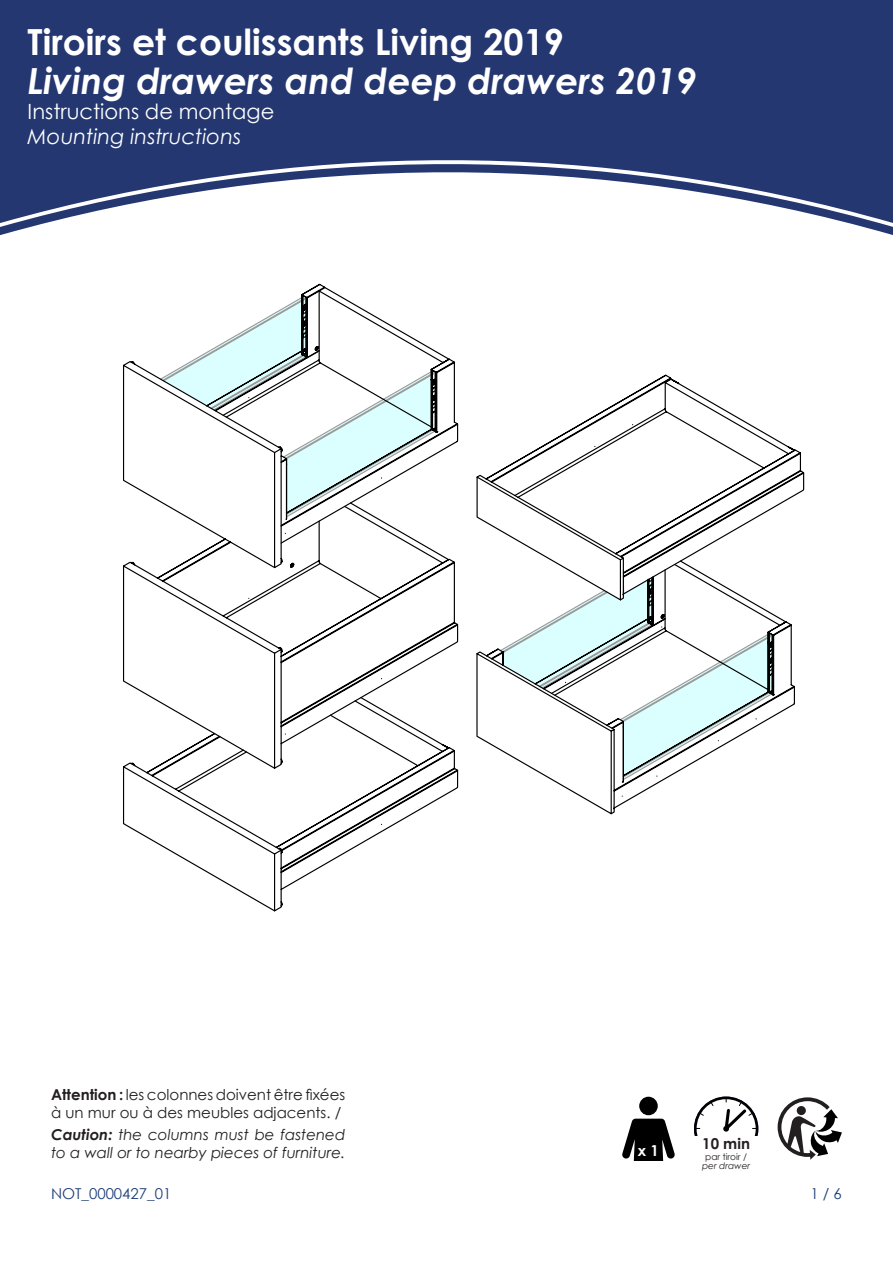
<style>
.page{position:relative;width:893px;height:1263px;background:#fff}
.page>*{position:absolute;margin:0;border:0;box-sizing:border-box;transform-origin:0 0}
.t1{font:italic 700 36px "Century Gothic";color:#fff}
.t2{font:700 36px "Century Gothic";color:#fff}
.t3{font:21px "Century Gothic";color:#fff}
.t4{font:italic 21px "Century Gothic";color:#fff}
.t5{font:15px/18px "Century Gothic";color:#231f20}
.t6{font:italic 15px/18px "Century Gothic";color:#231f20}
.t7{font:15px "Century Gothic";color:#1f3f78}
.t8{font:700 15px "Century Gothic";color:#231f20}
.t9{font:700 15px "Century Gothic";color:#fff}
.t10{font:9px "Century Gothic";color:#231f20}
.t11{font:italic 9px "Century Gothic";color:#231f20}
.s1{font-weight:700}
</style>
<div class="page">
<div style="left:0;top:0;width:893px;height:143px;background:#243770"></div>
<svg style="left:0;top:143px;width:893px;height:92px"></svg>
<div style="left:694px;top:1096px;width:64px;height:65px;border:3px solid #000;border-radius:50%"></div>
<svg style="left:698px;top:1100px;width:16px;height:16px"></svg>
<svg style="left:722px;top:1097px;width:35px;height:39px"></svg>
<div style="left:694px;top:1136px;width:64px;height:25px;background:#fff"></div>
<div style="left:639px;top:1097px;width:19px;height:18px;background:#000;border-radius:50%"></div>
<svg style="left:622px;top:1118px;width:53px;height:43px"></svg>
<svg style="left:778px;top:1097px;width:64px;height:63px"></svg>
<svg style="left:285px;top:283px;width:75px;height:24px"></svg>
<svg style="left:123px;top:307px;width:673px;height:605px"></svg>
<svg style="left:485px;top:576px;width:289px;height:221px"></svg>
<svg style="left:501px;top:558px;width:286px;height:223px"></svg>
<h1 class="t2" style="left:28px;top:14px;width:538px">Tiroirs et coulissants Living 2019</h1>
<h1 class="t1" style="left:28px;top:53px;width:670px">Living drawers and deep drawers 2019</h1>
<h2 class="t3" style="left:28px;top:97px;width:248px">Instructions de montage</h2>
<h2 class="t4" style="left:28px;top:122px;width:215px">Mounting instructions</h2>
<p class="t5" style="left:51px;top:1085px;width:296px"><span class="s1">Attention :</span> les colonnes doivent être fixées à un mur ou à des meubles adjacents. /</p>
<p class="t6" style="left:51px;top:1125px;width:296px"><span class="s1">Caution:</span> the columns must be fastened to a wall or to nearby pieces of furniture.</p>
<p class="t8" style="left:702px;top:1132px;width:49px">10 min</p>
<p class="t9" style="left:638px;top:1139px;width:22px">x 1</p>
<p class="t10" style="left:705px;top:1150px;width:43px">par tiroir /</p>
<p class="t11" style="left:702px;top:1159px;width:50px">per drawer</p>
<p class="t7" style="left:51px;top:1183px;width:122px">NOT_0000427_01</p>
<p class="t7" style="left:810px;top:1183px;width:33px">1 / 6</p>
</div>
